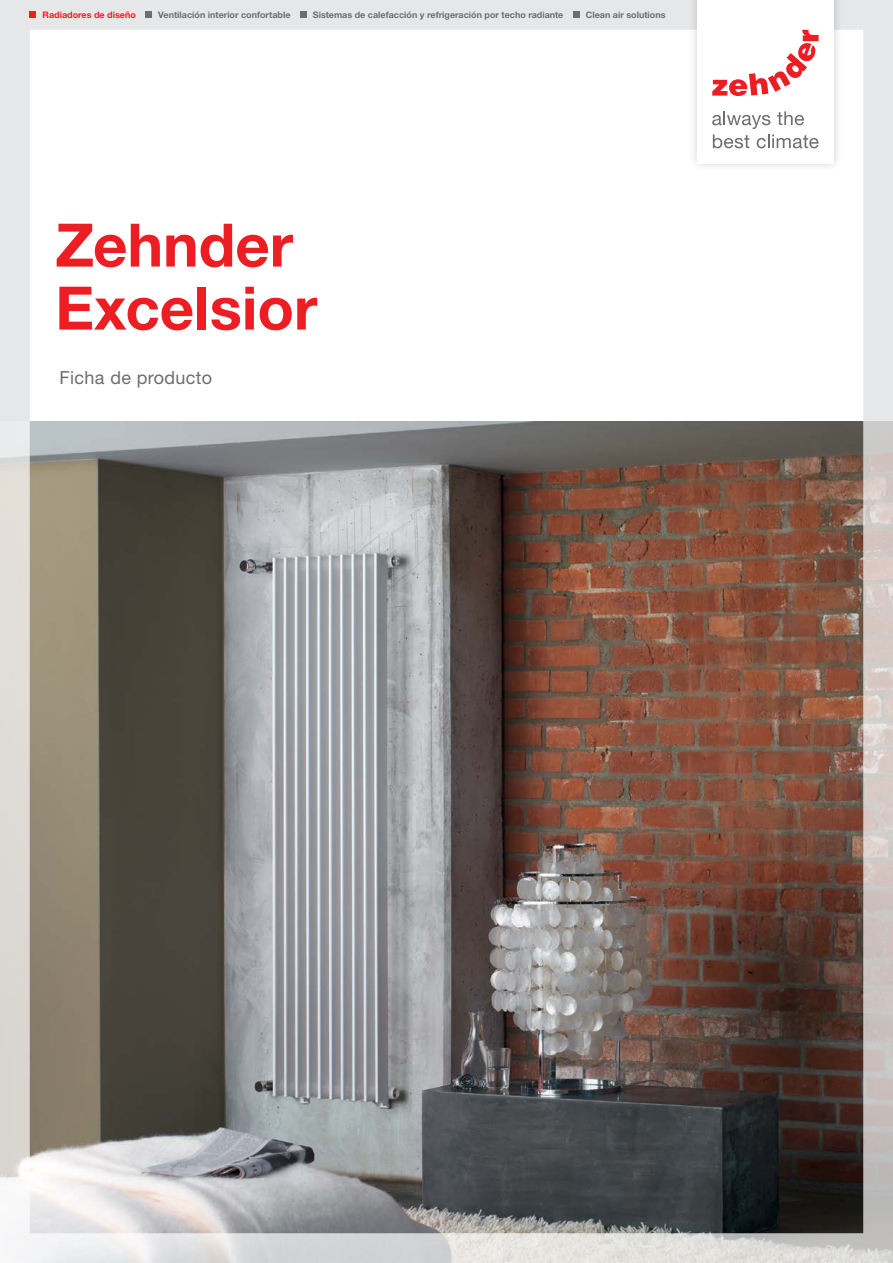
<style>
.page{position:relative;width:893px;height:1263px;background:#fff}
.page>*{position:absolute;margin:0;border:0;box-sizing:border-box;transform-origin:0 0}
.t1{font:700 60px/63px "Helvetica Neue LTW1 G";color:#ed1d24}
.t2{font:18px "Helvetica Neuefor Zehnder";letter-spacing:.02em;color:#6d6e71}
.t3{font:700 9px "Helvetica Neue LTW1 G";color:#6d6e71}
.t4{font:700 9px "Helvetica Neue LTW1 G";color:#ed1d24}
</style>
<div class="page">
<img style="left:0;top:421px;width:893px;height:842px">
<svg style="left:0;top:0;width:893px;height:421px"></svg>
<div style="left:688px;top:0;width:155px;height:173px;background:#000;opacity:.2"></div>
<div style="left:697px;top:0;width:136px;height:163px;background:#fff"></div>
<svg style="left:712px;top:30px;width:107px;height:66px"></svg>
<svg style="left:712px;top:111px;width:107px;height:37px"></svg>
<svg style="left:30px;top:12px;width:6px;height:6px"></svg>
<div style="left:145px;top:12px;width:7px;height:6px;background:#6d6e71"></div>
<svg style="left:300px;top:12px;width:6px;height:6px"></svg>
<svg style="left:573px;top:12px;width:6px;height:6px"></svg>
<p class="t4" style="left:43px;top:9px;width:95px">Radiadores de diseño</p>
<p class="t3" style="left:158px;top:9px;width:134px">Ventilación interior confortable</p>
<p class="t3" style="left:313px;top:9px;width:252px">Sistemas de calefacción y refrigeración por techo radiante</p>
<p class="t3" style="left:586px;top:9px;width:81px">Clean air solutions</p>
<h1 class="t1" style="left:55px;top:213px;width:264px">Zehnder<br>Excelsior</h1>
<h2 class="t2" style="left:60px;top:366px;width:154px">Ficha de producto</h2>
</div>
